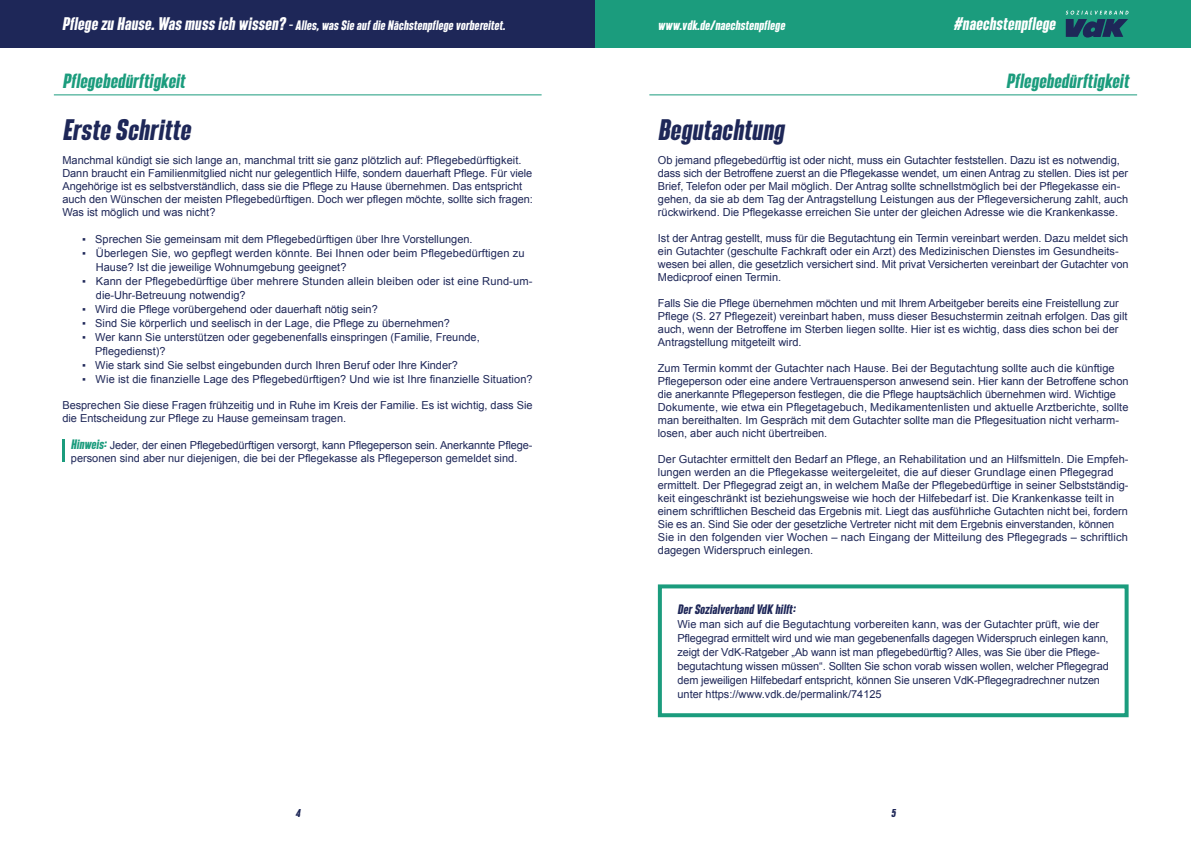
<style>
.page{position:relative;width:1191px;height:842px;background:#fff}
.page>*{position:absolute;margin:0;border:0;box-sizing:border-box;transform-origin:0 0}
.Große_Header_26_pt{font:italic 600 26px "SEBLACK";letter-spacing:.02em;color:#1e2758}
.Kapitelheader{font:italic 600 18px "SEBLACK";letter-spacing:.02em;color:#1b9c7d}
.t1{font:italic 600 16px "SEBLACK";letter-spacing:.02em;color:#fff}
.t2{font:italic 600 12px "SEBLACK";letter-spacing:.02em;color:#fff}
.norm_text_kasten{font:italic 600 12px "SEBLACK";letter-spacing:.02em;color:#1e2758}
.normaler_fließtext{font:11px/13px "Arial";color:#1e2758}
.norm_text_kasten-2{font:11px/14px "Arial";letter-spacing:-.01em;color:#1e2758}
.Große_Header_26_pt-2{font:11px/13px "Arial";color:#1e2758}
.Großer_Fließtext___I{font:11px/13px "Arial";color:#1e2758}
.t3{font:italic 600 10px "SEBLACK";color:#1e2758}
.s1{font-size:16px}
.s2{font-family:"SEBLACK";font-weight:600;font-style:italic;font-size:12px;color:#1b9c7d}
</style>
<div class="page">
<hr style="left:54px;top:95px;width:487px;height:1px;background:#1b9c7d">
<hr style="left:649px;top:95px;width:488px;height:1px;background:#1b9c7d">
<hr style="left:62px;top:440px;width:3px;height:22px;background:#1b9c7d">
<div style="left:658px;top:584px;width:470px;height:133px;border:4px solid #1b9c7d"></div>
<div style="left:0;top:0;width:595px;height:48px;background:#1e2758"></div>
<div style="left:595px;top:0;width:596px;height:48px;background:#1b9c7d"></div>
<svg style="left:1065px;top:11px;width:63px;height:27px"></svg>
<p class="t2" style="left:62px;top:18px;width:444px"><span class="s1">Pflege zu Hause. Was muss ich wissen?</span> – Alles, was Sie auf die Nächstenpflege vorbereitet.</p>
<p class="t2" style="left:658px;top:18px;width:128px">www.vdk.de/naechstenpflege</p>
<h3 class="t1" style="left:953px;top:14px;width:103px">#naechstenpflege</h3>
<p class="Kapitelheader" style="left:62px;top:69px;width:124px">Pflegebedürftigkeit</p>
<p class="Kapitelheader" style="left:1006px;top:69px;width:124px">Pflegebedürftigkeit</p>
<p class="Große_Header_26_pt" style="left:62px;top:114px;width:129px">Erste Schritte</p>
<p class="Großer_Fließtext___I" style="left:62px;top:154px;width:472px">Manchmal kündigt sie sich lange an, manchmal tritt sie ganz plötzlich auf: Pflegebedürftigkeit.<br>Dann braucht ein Familienmitglied nicht nur gelegentlich Hilfe, sondern dauerhaft Pflege. Für viele Angehörige ist es selbstverständlich, dass sie die Pflege zu Hause übernehmen. Das entspricht auch den Wünschen der meisten Pflegebedürftigen. Doch wer pflegen möchte, sollte sich fragen:<br>Was ist möglich und was nicht?</p>
<p class="normaler_fließtext" style="left:82px;top:233px;width:392px">▪ Sprechen Sie gemeinsam mit dem Pflegebedürftigen über Ihre Vorstellungen.</p>
<p class="normaler_fließtext" style="left:96px;top:246px;width:430px;line-height:14px;text-indent:-14px">▪ Überlegen Sie, wo gepflegt werden könnte. Bei Ihnen oder beim Pflegebedürftigen zu<br>Hause? Ist die jeweilige Wohnumgebung geeignet?</p>
<p class="normaler_fließtext" style="left:96px;top:274px;width:438px;line-height:14px;text-indent:-14px">▪ Kann der Pflegebedürftige über mehrere Stunden allein bleiben oder ist eine Rund-um&shy;die-Uhr-Betreuung notwendig?</p>
<p class="normaler_fließtext" style="left:82px;top:303px;width:297px">▪ Wird die Pflege vorübergehend oder dauerhaft nötig sein?</p>
<p class="normaler_fließtext" style="left:82px;top:317px;width:369px">▪ Sind Sie körperlich und seelisch in der Lage, die Pflege zu übernehmen?</p>
<p class="normaler_fließtext" style="left:95px;top:330px;width:386px;line-height:14px;text-indent:-13px">▪ Wer kann Sie unterstützen oder gegebenenfalls einspringen (Familie, Freunde,<br>Pflegedienst)?</p>
<p class="normaler_fließtext" style="left:82px;top:359px;width:377px">▪ Wie stark sind Sie selbst eingebunden durch Ihren Beruf oder Ihre Kinder?</p>
<p class="normaler_fließtext" style="left:82px;top:373px;width:452px">▪ Wie ist die finanzielle Lage des Pflegebedürftigen? Und wie ist Ihre finanzielle Situation?</p>
<p class="normaler_fließtext" style="left:62px;top:399px;width:472px">Besprechen Sie diese Fragen frühzeitig und in Ruhe im Kreis der Familie. Es ist wichtig, dass Sie die Entscheidung zur Pflege zu Hause gemeinsam tragen.</p>
<p class="norm_text_kasten-2" style="left:71px;top:439px;width:463px;line-height:13px"><span class="s2">Hinweis:</span> Jeder, der einen Pflegebedürftigen versorgt, kann Pflegeperson sein. Anerkannte Pflege&shy;personen sind aber nur diejenigen, die bei der Pflegekasse als Pflegeperson gemeldet sind.</p>
<p class="Große_Header_26_pt" style="left:658px;top:114px;width:127px">Begutachtung</p>
<p class="Große_Header_26_pt-2" style="left:658px;top:154px;width:472px">Ob jemand pflegebedürftig ist oder nicht, muss ein Gutachter feststellen. Dazu ist es notwendig, dass sich der Betroffene zuerst an die Pflegekasse wendet, um einen Antrag zu stellen. Dies ist per Brief, Telefon oder per Mail möglich. Der Antrag sollte schnellstmöglich bei der Pflegekasse ein&shy;gehen, da sie ab dem Tag der Antragstellung Leistungen aus der Pflegeversicherung zahlt, auch rückwirkend. Die Pflegekasse erreichen Sie unter der gleichen Adresse wie die Krankenkasse.</p>
<p class="normaler_fließtext" style="left:658px;top:232px;width:472px">Ist der Antrag gestellt, muss für die Begutachtung ein Termin vereinbart werden. Dazu meldet sich ein Gutachter (geschulte Fachkraft oder ein Arzt) des Medizinischen Dienstes im Gesundheits&shy;wesen bei allen, die gesetzlich versichert sind. Mit privat Versicherten vereinbart der Gutachter von Medicproof einen Termin.</p>
<p class="normaler_fließtext" style="left:658px;top:297px;width:471px">Falls Sie die Pflege übernehmen möchten und mit Ihrem Arbeitgeber bereits eine Freistellung zur Pflege (S. 27 Pflegezeit) vereinbart haben, muss dieser Besuchstermin zeitnah erfolgen. Das gilt auch, wenn der Betroffene im Sterben liegen sollte. Hier ist es wichtig, dass dies schon bei der Antragstellung mitgeteilt wird.</p>
<p class="normaler_fließtext" style="left:658px;top:362px;width:472px">Zum Termin kommt der Gutachter nach Hause. Bei der Begutachtung sollte auch die künftige Pflegeperson oder eine andere Vertrauensperson anwesend sein. Hier kann der Betroffene schon die anerkannte Pflegeperson festlegen, die die Pflege hauptsächlich übernehmen wird. Wichtige Dokumente, wie etwa ein Pflegetagebuch, Medikamentenlisten und aktuelle Arztberichte, sollte man bereithalten. Im Gespräch mit dem Gutachter sollte man die Pflegesituation nicht verharm&shy;losen, aber auch nicht übertreiben.</p>
<p class="normaler_fließtext" style="left:658px;top:453px;width:472px">Der Gutachter ermittelt den Bedarf an Pflege, an Rehabilitation und an Hilfsmitteln. Die Empfeh-</p>
<p class="normaler_fließtext" style="left:658px;top:466px;width:472px">lungen werden an die Pflegekasse weitergeleitet, die auf dieser Grundlage einen Pflegegrad ermittelt. Der Pflegegrad zeigt an, in welchem Maße der Pflegebedürftige in seiner Selbstständig&shy;keit eingeschränkt ist beziehungsweise wie hoch der Hilfebedarf ist. Die Krankenkasse teilt in einem schriftlichen Bescheid das Ergebnis mit. Liegt das ausführliche Gutachten nicht bei, fordern Sie es an. Sind Sie oder der gesetzliche Vertreter nicht mit dem Ergebnis einverstanden, können Sie in den folgenden vier Wochen – nach Eingang der Mitteilung des Pflegegrads – schriftlich dagegen Widerspruch einlegen.</p>
<p class="norm_text_kasten" style="left:677px;top:602px;width:119px">Der Sozialverband VdK hilft:</p>
<p class="norm_text_kasten-2" style="left:677px;top:617px;width:433px">Wie man sich auf die Begutachtung vorbereiten kann, was der Gutachter prüft, wie der Pflegegrad ermittelt wird und wie man gegebenenfalls dagegen Widerspruch einlegen kann, zeigt der VdK-Ratgeber „Ab wann ist man pflegebedürftig? Alles, was Sie über die Pflege&shy;begutachtung wissen müssen“. Sollten Sie schon vorab wissen wollen, welcher Pflegegrad dem jeweiligen Hilfebedarf entspricht, können Sie unseren VdK-Pflegegradrechner nutzen unter https://www.vdk.de/permalink/74125</p>
<p class="t3" style="left:295px;top:807px;width:6px">4</p>
<p class="t3" style="left:891px;top:807px;width:6px">5</p>
</div>
